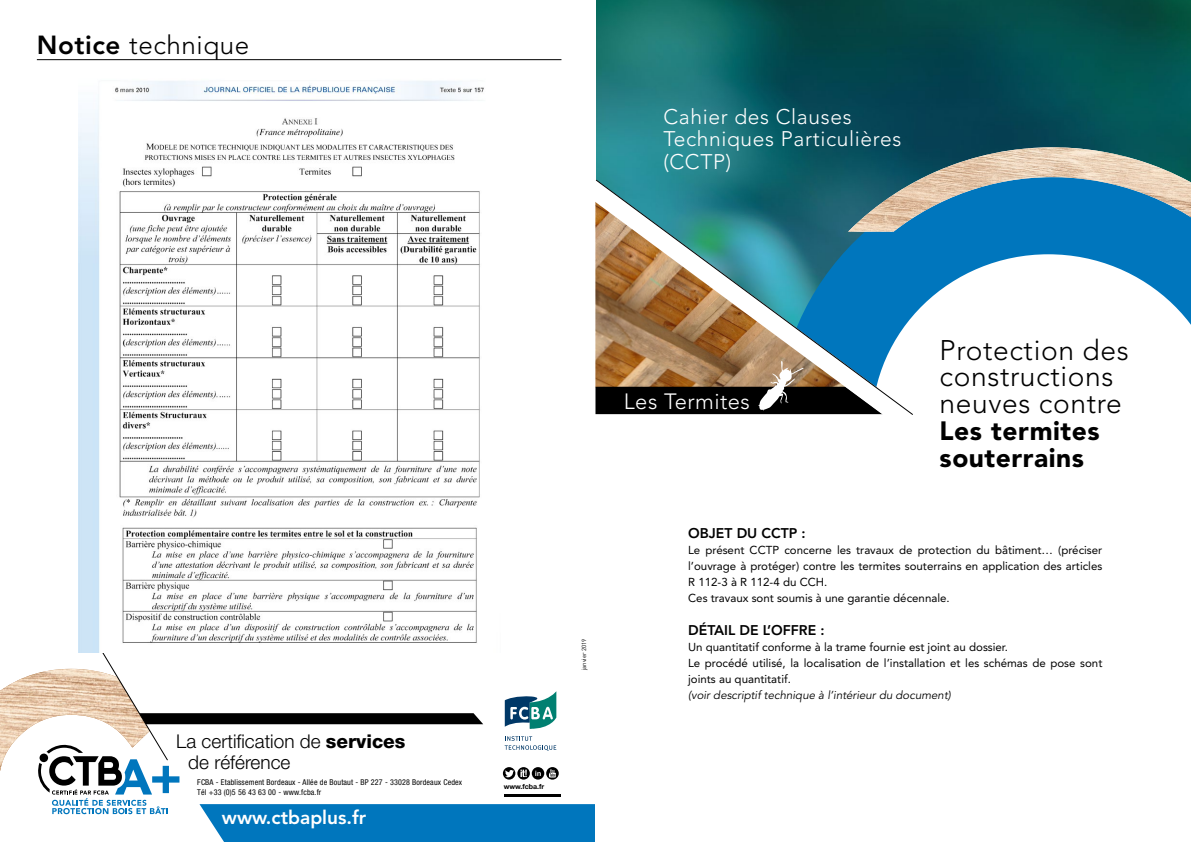
<style>
.page{position:relative;width:1191px;height:842px;background:#fff}
.page>*{position:absolute;margin:0;border:0;box-sizing:border-box;transform-origin:0 0}
.t1{font:300 28.2px/26.3px "Avenir";letter-spacing:.02em;color:#000}
.t2{font:900 26.3px/27.3px "Avenir";letter-spacing:.02em;color:#000}
.t3{font:300 26px "Avenir";letter-spacing:.02em;color:#000}
.t4{font:300 22px "Avenir";letter-spacing:.02em;color:#fff}
.t5{font:300 21px/22px "Avenir";letter-spacing:.03em;color:#fff}
.t6{font:300 19px/21px "Helvetica Neue";color:#000}
.t7{font:800 19px "Avenir";color:#fff}
.t8{font:800 14px "Avenir";color:#000}
.t9{font:11.5px/16px "Avenir";color:#000}
.t10{font:italic 11.5px "Avenir";color:#000}
.t11{font:condensed 8px/9.6px "Helvetica Neue";letter-spacing:.02em;color:#000}
.t12{font:700 7.1px "Helvetica Neue";color:#000}
.t13{font:6px "DIN";color:#000}
.s1{font-weight:800}
</style>
<div class="page">
<svg style="left:0;top:652px;width:595px;height:190px"></svg>
<hr style="left:504px;top:794px;width:56px;height:2px;background:#000">
<img style="left:78px;top:81px;width:406px;height:571px">
<hr style="left:37px;top:59px;width:524px;height:1px;background:#000">
<img style="left:596px;top:0;width:595px;height:172px">
<svg style="left:848px;top:142px;width:343px;height:112px;background:#016ba6"></svg>
<img style="left:848px;top:147px;width:343px;height:85px">
<svg style="left:919px;top:254px;width:272px;height:71px"></svg>
<svg style="left:596px;top:172px;width:323px;height:143px;background:#227689"></svg>
<svg style="left:595px;top:179px;width:319px;height:236px;background:#658d90"></svg>
<svg style="left:595px;top:361px;width:287px;height:53px;background:#605345"></svg>
<h3 class="t3" style="left:37px;top:30px;width:214px"><span class="s1">Notice</span> technique</h3>
<h3 class="t5" style="left:663px;top:106px;width:239px">Cahier des Clauses<br>Techniques Particulières (CCTP)</h3>
<h3 class="t6" style="left:188px;top:730px;width:219px;text-indent:-12px">La certification de <span class="s1">services </span>de référence</h3>
<p class="t11" style="left:197px;top:777px;width:266px">FCBA - Etablissement Bordeaux - Allée de Boutaut - BP 227 - 33028 Bordeaux Cedex<br>Tél +33 (0)5 56 43 63 00 - www.fcba.fr</p>
<p class="t12" style="left:504px;top:782px;width:42px">www.fcba.fr</p>
<h3 class="t7" style="left:222px;top:800px;width:146px">www.ctbaplus.fr</h3>
<p class="t13" style="left:580px;top:670px;width:33px;rotate:-90deg">janvier 2019</p>
<h3 class="t4" style="left:624px;top:388px;width:128px">Les Termites</h3>
<h1 class="t1" style="left:939px;top:337px;width:191px">Protection des constructions neuves contre</h1>
<h2 class="t2" style="left:939px;top:416px;width:162px">Les termites souterrains</h2>
<p class="t8" style="left:688px;top:521px;width:119px">OBJET DU CCTP :</p>
<p class="t9" style="left:688px;top:542px;width:416px">Le présent CCTP concerne les travaux de protection du bâtiment… (préciser l’ouvrage à protéger) contre les termites souterrains en application des articles R 112-3 à R 112-4 du CCH.<br>Ces travaux sont soumis à une garantie décennale.</p>
<p class="t8" style="left:688px;top:618px;width:138px">DÉTAIL DE L’OFFRE :</p>
<p class="t9" style="left:688px;top:639px;width:416px">Un quantitatif conforme à la trame fournie est joint au dossier.<br>Le procédé utilisé, la localisation de l’installation et les schémas de pose sont joints au quantitatif.</p>
<p class="t10" style="left:688px;top:689px;width:264px">(voir descriptif technique à l’intérieur du document)</p>
</div>
